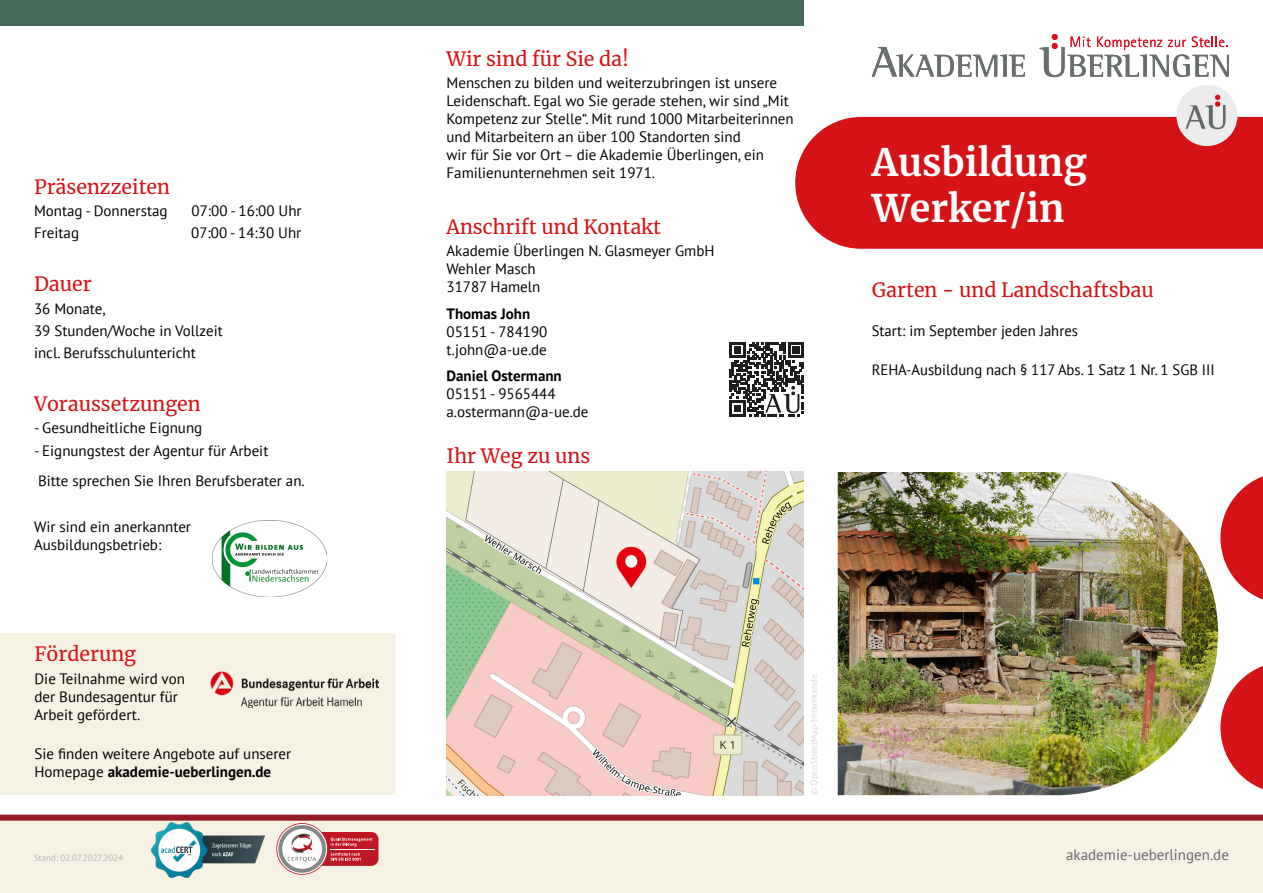
<style>
.page{position:relative;width:1263px;height:893px;background:#fff}
.page>*{position:absolute;margin:0;border:0;box-sizing:border-box;transform-origin:0 0}
.t1{font:700 37.5px/45px "Merriweather";color:#fff}
.t2{font:19.5px "Merriweather";color:#d51317}
.t3{font:15px/18px "PT Sans";color:#000}
.t4{font:700 15px "PT Sans";color:#000}
.t5{font:15px "PT Sans";color:#64696c}
.t6{font:9px "PT Sans";color:#dadada}
.t7{font:9px "PT Sans";color:#b4b8bb}
.s1{font-weight:700}
</style>
<div class="page">
<svg style="left:0;top:815px;width:1263px;height:78px;background:#ede0d4"></svg>
<svg style="left:872px;top:47px;width:153px;height:30px"></svg>
<svg style="left:1039px;top:34px;width:190px;height:43px"></svg>
<div style="left:795px;top:117px;width:468px;height:132px;background:#d51317"></div>
<div style="left:286px;top:832px;width:92px;height:34px;background:#be1622;border-radius:7px"></div>
<hr style="left:330px;top:849px;width:45px;height:1px;background:#fff">
<svg style="left:276px;top:823px;width:96px;height:52px"></svg>
<img style="left:151px;top:823px;width:114px;height:54px">
<div style="left:0;top:0;width:804px;height:26px;background:#436c59"></div>
<img style="left:213px;top:521px;width:113px;height:75px">
<svg style="left:729px;top:342px;width:75px;height:74px"></svg>
<img style="left:838px;top:472px;width:380px;height:323px">
<svg style="left:1220px;top:476px;width:43px;height:124px"></svg>
<svg style="left:1220px;top:666px;width:43px;height:124px"></svg>
<img style="left:446px;top:472px;width:358px;height:323px">
<img style="left:1176px;top:85px;width:61px;height:61px;border-radius:31px">
<div style="left:0;top:633px;width:395px;height:162px;background:#f5f2e4"></div>
<img style="left:211px;top:672px;width:167px;height:35px">
<h2 class="t2" style="left:446px;top:45px;width:184px">Wir sind für Sie da!</h2>
<p class="t3" style="left:446px;top:74px;width:349px">Menschen zu bilden und weiterzubringen ist unsere Leidenschaft. Egal wo Sie gerade stehen, wir sind „Mit Kompetenz zur Stelle“. Mit rund 1000 Mitarbeiterinnen und Mitarbeitern an über 100 Standorten sind<br>wir für Sie vor Ort – die Akademie Überlingen, ein Familienunternehmen seit 1971.</p>
<h2 class="t2" style="left:34px;top:173px;width:138px">Präsenzzeiten</h2>
<p class="t3" style="left:34px;top:201px;width:135px">Montag - Donnerstag</p>
<p class="t3" style="left:192px;top:201px;width:112px">07:00 - 16:00 Uhr</p>
<p class="t3" style="left:34px;top:223px;width:47px">Freitag</p>
<p class="t3" style="left:191px;top:223px;width:112px">07:00 - 14:30 Uhr</p>
<h2 class="t2" style="left:446px;top:213px;width:216px">Anschrift und Kontakt</h2>
<p class="t3" style="left:446px;top:242px;width:270px">Akademie Überlingen N. Glasmeyer GmbH<br>Wehler Masch<br>31787 Hameln</p>
<p class="t4" style="left:446px;top:304px;width:85px">Thomas John</p>
<p class="t3" style="left:446px;top:322px;width:102px">05151 - 784190 t.john@a-ue.de</p>
<p class="t4" style="left:446px;top:366px;width:117px">Daniel Ostermann</p>
<p class="t3" style="left:446px;top:385px;width:111px">05151 - 9565444</p>
<h2 class="t2" style="left:34px;top:271px;width:59px">Dauer</h2>
<p class="t3" style="left:34px;top:297px;width:190px;line-height:22.2px">36 Monate,<br>39 Stunden/Woche in Vollzeit incl. Berufsschuluntericht</p>
<h2 class="t2" style="left:34px;top:391px;width:168px">Voraussetzungen</h2>
<p class="t3" style="left:446px;top:403px;width:144px">a.ostermann@a-ue.de</p>
<p class="t3" style="left:34px;top:419px;width:170px">- Gesundheitliche Eignung</p>
<p class="t3" style="left:34px;top:435px;width:272px;line-height:30.8px">- Eignungstest der Agentur für Arbeit<br>Bitte sprechen Sie Ihren Berufsberater an.</p>
<h2 class="t2" style="left:446px;top:442px;width:145px">Ihr Weg zu uns</h2>
<p class="t3" style="left:34px;top:517px;width:159px">Wir sind ein anerkannter<br>Ausbildungsbetrieb:</p>
<h2 class="t2" style="left:35px;top:641px;width:103px">Förderung</h2>
<p class="t3" style="left:35px;top:669px;width:152px">Die Teilnahme wird von der Bundesagentur für<br>Arbeit gefördert.</p>
<p class="t3" style="left:35px;top:744px;width:258px">Sie finden weitere Angebote auf unserer<br>Homepage <span class="s1">akademie-ueberlingen.de</span></p>
<p class="t7" style="left:34px;top:852px;width:91px">Stand: 02.07.2027.2024</p>
<p class="t6" style="left:808px;top:795px;width:122px;rotate:-90deg">© OpenStreetMap-Mitwirkende</p>
<h1 class="t1" style="left:872px;top:139px;width:216px">Ausbildung<br>Werker/in</h1>
<h2 class="t2" style="left:872px;top:276px;width:283px">Garten - und Landschaftsbau</h2>
<p class="t3" style="left:872px;top:321px;width:208px">Start: im September jeden Jahres</p>
<p class="t3" style="left:872px;top:361px;width:344px">REHA-Ausbildung nach § 117 Abs. 1 Satz 1 Nr. 1 SGB III</p>
<p class="t5" style="left:1066px;top:845px;width:164px">akademie-ueberlingen.de</p>
</div>
